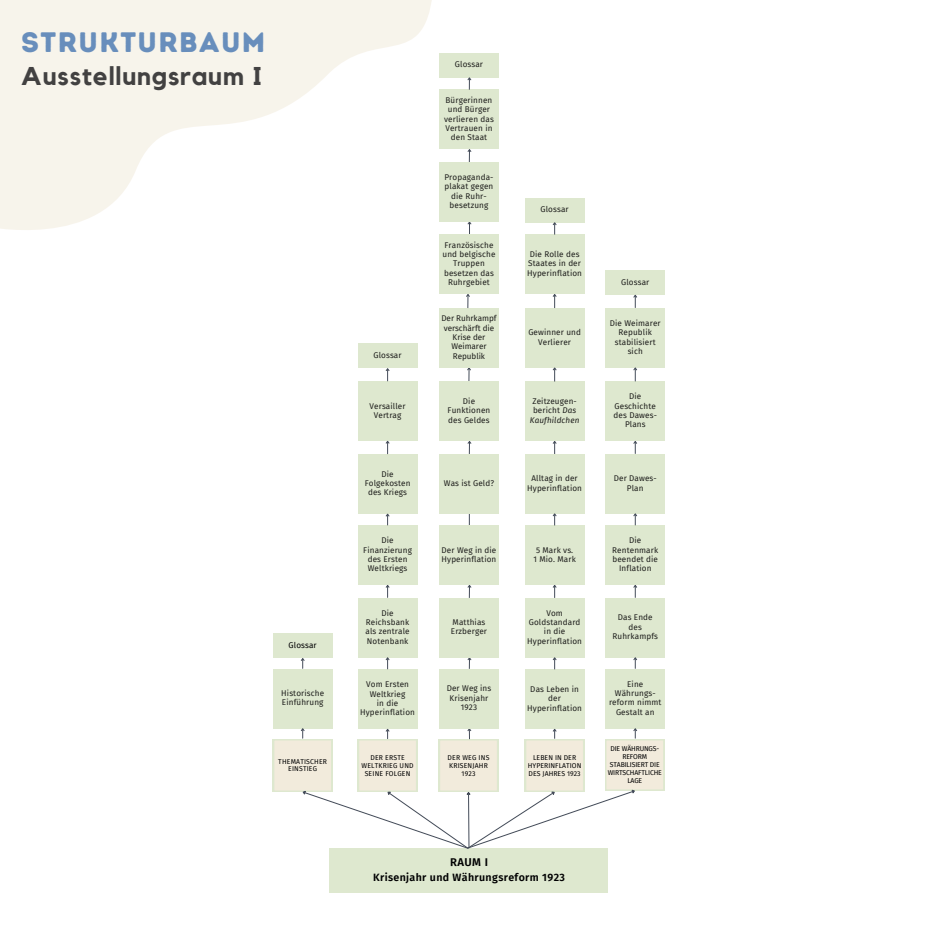
<style>
.page{position:relative;width:938px;height:938px;background:#fff}
.page>*{position:absolute;margin:0;border:0;box-sizing:border-box;transform-origin:0 0}
.t1{font:28.12px "Intro Rust Base";letter-spacing:.05em;color:#688ebc}
.t2{font:700 25.62px "Kollektif";letter-spacing:.035em;color:#424141}
.t3{font:600 11.25px "Fira Sans";color:#000001}
.t4{font:600 10.62px "Fira Sans";letter-spacing:.035em;color:#000001}
.t5{font:8.12px/9.4px "Fira Sans";letter-spacing:.015em;color:#1e1e1c;text-align:center}
.t6{font:8.12px/9.4px "Fira Sans";letter-spacing:-.005em;color:#1e1e1c;text-align:center}
.t7{font:8.12px "Fira Sans";letter-spacing:.015em;color:#000001}
.t8{font:6.88px/8px "Fira Sans";letter-spacing:.01em;color:#000001;text-align:center}
.t9{font:6.88px/8px "Fira Sans";letter-spacing:-.02em;color:#000001;text-align:center}
.s1{font-style:italic}
</style>
<div class="page">
<svg style="left:0;top:0;width:432px;height:230px;fill:#f7f4eb"></svg>
<div style="left:329px;top:848px;width:279px;height:45px;background:#dee8cf"></div>
<div style="left:273px;top:668px;width:59px;height:60px;background:#dee8cf"></div>
<div style="left:358px;top:669px;width:59px;height:59px;background:#dee8cf"></div>
<div style="left:605px;top:669px;width:60px;height:59px;background:#dee8cf"></div>
<div style="left:525px;top:669px;width:59px;height:59px;background:#dee8cf"></div>
<svg style="left:273px;top:727px;width:391px;height:122px"></svg>
<div style="left:273px;top:633px;width:59px;height:25px;background:#dee8cf"></div>
<svg style="left:300px;top:658px;width:5px;height:10px"></svg>
<div style="left:358px;top:598px;width:59px;height:59px;background:#dee8cf"></div>
<svg style="left:385px;top:657px;width:5px;height:12px"></svg>
<div style="left:358px;top:525px;width:59px;height:60px;background:#dee8cf"></div>
<svg style="left:385px;top:585px;width:5px;height:12px"></svg>
<div style="left:358px;top:454px;width:59px;height:59px;background:#dee8cf"></div>
<svg style="left:385px;top:513px;width:5px;height:12px"></svg>
<div style="left:358px;top:381px;width:59px;height:60px;background:#dee8cf"></div>
<svg style="left:385px;top:441px;width:5px;height:13px"></svg>
<svg style="left:466px;top:657px;width:6px;height:12px"></svg>
<div style="left:525px;top:598px;width:59px;height:59px;background:#dee8cf"></div>
<svg style="left:552px;top:657px;width:5px;height:12px"></svg>
<svg style="left:467px;top:585px;width:5px;height:13px"></svg>
<svg style="left:466px;top:513px;width:6px;height:12px"></svg>
<svg style="left:467px;top:441px;width:5px;height:13px"></svg>
<svg style="left:466px;top:367px;width:6px;height:14px"></svg>
<svg style="left:467px;top:221px;width:5px;height:13px"></svg>
<svg style="left:467px;top:149px;width:5px;height:13px"></svg>
<div style="left:525px;top:525px;width:59px;height:60px;background:#dee8cf"></div>
<svg style="left:552px;top:585px;width:5px;height:13px"></svg>
<div style="left:525px;top:454px;width:59px;height:59px;background:#dee8cf"></div>
<svg style="left:552px;top:513px;width:5px;height:12px"></svg>
<div style="left:525px;top:381px;width:59px;height:60px;background:#dee8cf"></div>
<svg style="left:552px;top:441px;width:5px;height:13px"></svg>
<div style="left:525px;top:308px;width:59px;height:59px;background:#dee8cf"></div>
<svg style="left:552px;top:367px;width:5px;height:14px"></svg>
<div style="left:605px;top:598px;width:60px;height:59px;background:#dee8cf"></div>
<svg style="left:632px;top:657px;width:6px;height:11px"></svg>
<div style="left:605px;top:525px;width:60px;height:60px;background:#dee8cf"></div>
<svg style="left:633px;top:585px;width:5px;height:12px"></svg>
<div style="left:605px;top:454px;width:60px;height:59px;background:#dee8cf"></div>
<svg style="left:632px;top:513px;width:6px;height:12px"></svg>
<div style="left:605px;top:381px;width:60px;height:60px;background:#dee8cf"></div>
<svg style="left:633px;top:441px;width:5px;height:12px"></svg>
<div style="left:605px;top:308px;width:60px;height:59px;background:#dee8cf"></div>
<svg style="left:632px;top:367px;width:6px;height:14px"></svg>
<div style="left:358px;top:344px;width:59px;height:24px;background:#dee8cf"></div>
<svg style="left:385px;top:368px;width:5px;height:13px"></svg>
<div style="left:439px;top:669px;width:59px;height:59px;background:#dee8cf"></div>
<div style="left:439px;top:598px;width:59px;height:59px;background:#dee8cf"></div>
<div style="left:439px;top:525px;width:59px;height:60px;background:#dee8cf"></div>
<div style="left:439px;top:454px;width:59px;height:59px;background:#dee8cf"></div>
<div style="left:439px;top:381px;width:59px;height:60px;background:#dee8cf"></div>
<div style="left:439px;top:308px;width:59px;height:59px;background:#dee8cf"></div>
<div style="left:439px;top:234px;width:59px;height:60px;background:#dee8cf"></div>
<div style="left:439px;top:162px;width:59px;height:59px;background:#dee8cf"></div>
<div style="left:439px;top:90px;width:59px;height:59px;background:#dee8cf"></div>
<div style="left:439px;top:53px;width:59px;height:24px;background:#dee8cf"></div>
<svg style="left:466px;top:77px;width:6px;height:13px"></svg>
<div style="left:525px;top:234px;width:59px;height:60px;background:#dee8cf"></div>
<svg style="left:552px;top:294px;width:5px;height:14px"></svg>
<div style="left:525px;top:198px;width:59px;height:24px;background:#dee8cf"></div>
<svg style="left:552px;top:222px;width:5px;height:12px"></svg>
<div style="left:605px;top:270px;width:60px;height:25px;background:#dee8cf"></div>
<svg style="left:633px;top:294px;width:4px;height:13px"></svg>
<svg style="left:466px;top:294px;width:4px;height:14px"></svg>
<p class="t1" style="left:21px;top:25px;width:246px">STRUKTURBAUM</p>
<p class="t2" style="left:21px;top:64px;width:242px">Ausstellungsraum I</p>
<p class="t5" style="left:373px;top:351px;width:30px">Glossar</p>
<p class="t5" style="left:369px;top:401px;width:37px">Versailler<br>Vertrag</p>
<p class="t5" style="left:364px;top:469px;width:47px">Die<br>Folgekosten des Kriegs</p>
<p class="t7" style="left:288px;top:640px;width:30px">Glossar</p>
<p class="t5" style="left:363px;top:536px;width:50px">Die<br>Finanzierung des Ersten<br>Weltkriegs</p>
<p class="t5" style="left:365px;top:608px;width:46px">Die<br>Reichsbank als zentrale<br>Notenbank</p>
<p class="t5" style="left:281px;top:688px;width:44px;text-align:left">Historische<br>Einführung</p>
<p class="t5" style="left:366px;top:679px;width:44px">Vom Ersten<br>Weltkrieg</p>
<p class="t5" style="left:360px;top:698px;width:56px">in die<br>Hyperinflation</p>
<p class="t8" style="left:278px;top:757px;width:50px">THEMATISCHER<br>EINSTIEG</p>
<p class="t8" style="left:361px;top:753px;width:54px">DER ERSTE<br>WELTKRIEG UND<br>SEINE FOLGEN</p>
<p class="t5" style="left:455px;top:60px;width:30px">Glossar</p>
<p class="t5" style="left:444px;top:95px;width:51px">Bürgerinnen und Bürger verlieren das<br>Vertrauen in den Staat</p>
<p class="t5" style="left:444px;top:172px;width:51px">Propaganda&shy;plakat gegen die Ruhr&shy;besetzung</p>
<p class="t5" style="left:442px;top:240px;width:54px">Französische und belgische<br>Truppen besetzen das<br>Ruhrgebiet</p>
<p class="t6" style="left:441px;top:314px;width:57px">Der Ruhrkampf verschärft die<br>Krise der<br>Weimarer<br>Republik</p>
<p class="t5" style="left:447px;top:396px;width:44px">Die<br>Funktionen</p>
<p class="t5" style="left:448px;top:415px;width:43px">des Geldes</p>
<p class="t5" style="left:444px;top:478px;width:52px">Was ist Geld?</p>
<p class="t5" style="left:441px;top:545px;width:56px;text-align:left">Der Weg in die<br>Hyperinflation</p>
<p class="t5" style="left:451px;top:617px;width:38px;text-align:left">Matthias<br>Erzberger</p>
<p class="t5" style="left:446px;top:684px;width:46px">Der Weg ins<br>Krisenjahr<br>1923</p>
<p class="t8" style="left:447px;top:753px;width:43px">DER WEG INS<br>KRISENJAHR<br>1923</p>
<p class="t5" style="left:540px;top:205px;width:30px">Glossar</p>
<p class="t5" style="left:527px;top:250px;width:56px">Die Rolle des<br>Staates in der<br>Hyperinflation</p>
<p class="t5" style="left:528px;top:328px;width:54px">Gewinner und<br>Verlierer</p>
<p class="t5" style="left:530px;top:396px;width:51px">Zeitzeugen&shy;bericht <span class="s1">Das<br>Kaufhildchen</span></p>
<p class="t5" style="left:527px;top:474px;width:56px">Alltag in der<br>Hyperinflation</p>
<p class="t5" style="left:536px;top:545px;width:39px">5 Mark vs.</p>
<p class="t5" style="left:533px;top:554px;width:44px">1 Mio. Mark</p>
<p class="t5" style="left:527px;top:608px;width:56px">Vom<br>Goldstandard in die<br>Hyperinflation</p>
<p class="t5" style="left:527px;top:684px;width:56px">Das Leben in der<br>Hyperinflation</p>
<p class="t8" style="left:528px;top:753px;width:55px">LEBEN IN DER<br>HYPERINFLATION<br>DES JAHRES 1923</p>
<p class="t5" style="left:621px;top:277px;width:30px">Glossar</p>
<p class="t5" style="left:609px;top:318px;width:52px">Die Weimarer<br>Republik</p>
<p class="t5" style="left:615px;top:337px;width:42px">stabilisiert sich</p>
<p class="t5" style="left:613px;top:392px;width:45px">Die<br>Geschichte des Dawes-<br>Plans</p>
<p class="t5" style="left:613px;top:474px;width:45px">Der Dawes-<br>Plan</p>
<p class="t5" style="left:612px;top:536px;width:47px">Die<br>Rentenmark beendet die<br>Inflation</p>
<p class="t5" style="left:618px;top:613px;width:36px">Das Ende</p>
<p class="t5" style="left:612px;top:622px;width:47px">des<br>Ruhrkampfs</p>
<p class="t5" style="left:609px;top:679px;width:54px">Eine<br>Währungs&shy;reform nimmt<br>Gestalt an</p>
<p class="t9" style="left:607px;top:745px;width:56px">DIE WÄHRUNGS-<br>REFORM<br>STABILISIERT DIE<br>WIRTSCHAFTLICHE<br>LAGE</p>
<p class="t3" style="left:450px;top:855px;width:39px">RAUM I</p>
<p class="t4" style="left:373px;top:871px;width:193px">Krisenjahr und Währungsreform 1923</p>
</div>
